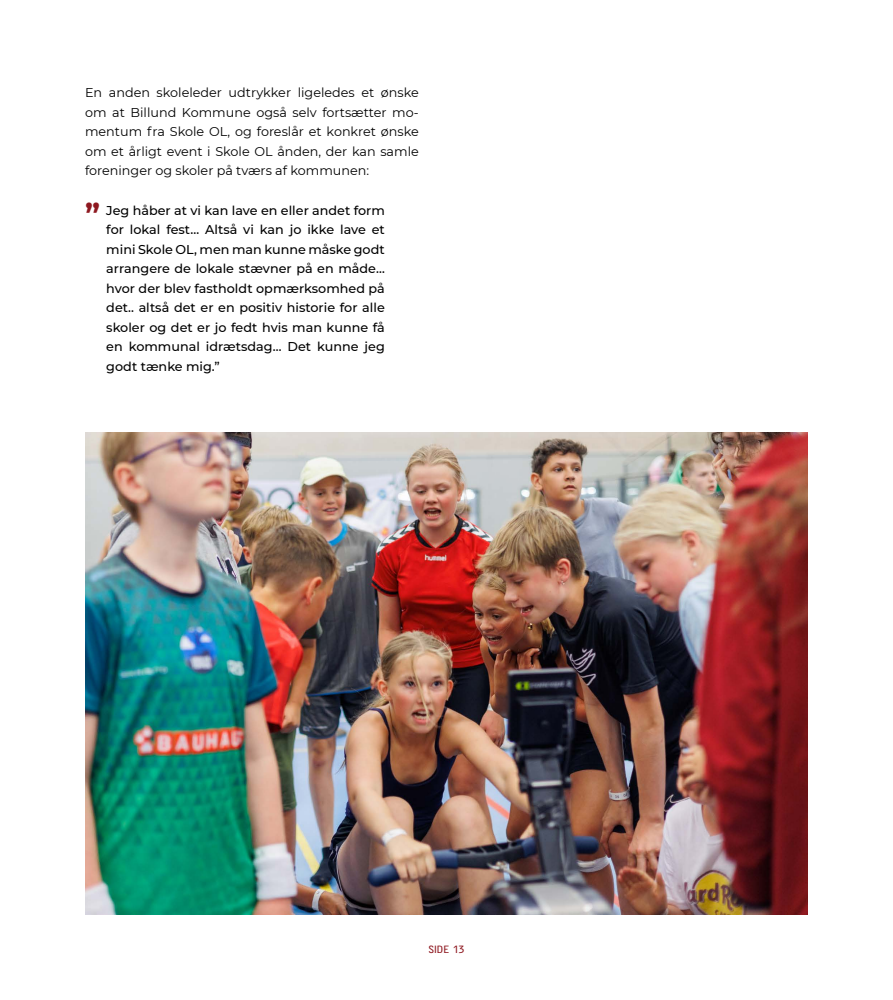
<style>
.page{position:relative;width:893px;height:1000px;background:#fff}
.page>*{position:absolute;margin:0;border:0;box-sizing:border-box;transform-origin:0 0}
.t1{font:700 30px "Montserrat";color:#8e1820}
.t2{font:500 12.75px/19.5px "Montserrat";color:#000;text-align:justify}
.t3{font:12.75px/19.5px "Montserrat";color:#000;text-align:justify}
.t4{font:10.5px "Access";color:#8e1820}
</style>
<div class="page">
<img style="left:85px;top:432px;width:723px;height:482px">
<p class="t3" style="left:85px;top:83px;width:335px">En anden skoleleder udtrykker ligeledes et ønske om at Billund Kommune også selv fortsætter mo&shy;mentum fra Skole OL, og foreslår et konkret ønske om et årligt event i Skole OL ånden, der kan samle foreninger og skoler på tværs af kommunen:</p>
<p class="t2" style="left:106px;top:200px;width:280px">Jeg håber at vi kan lave en eller andet form for lokal fest… Altså vi kan jo ikke lave et mini Skole OL, men man kunne måske godt arrangere de lokale stævner på en måde… hvor der blev fastholdt opmærksomhed på det.. altså det er en positiv historie for alle skoler og det er jo fedt hvis man kunne få en kommunal idrætsdag… Det kunne jeg godt tænke mig.”</p>
<h1 class="t1" style="left:85px;top:192px;width:16px">”</h1>
<p class="t4" style="left:428px;top:943px;width:38px">SIDE 13</p>
</div>
